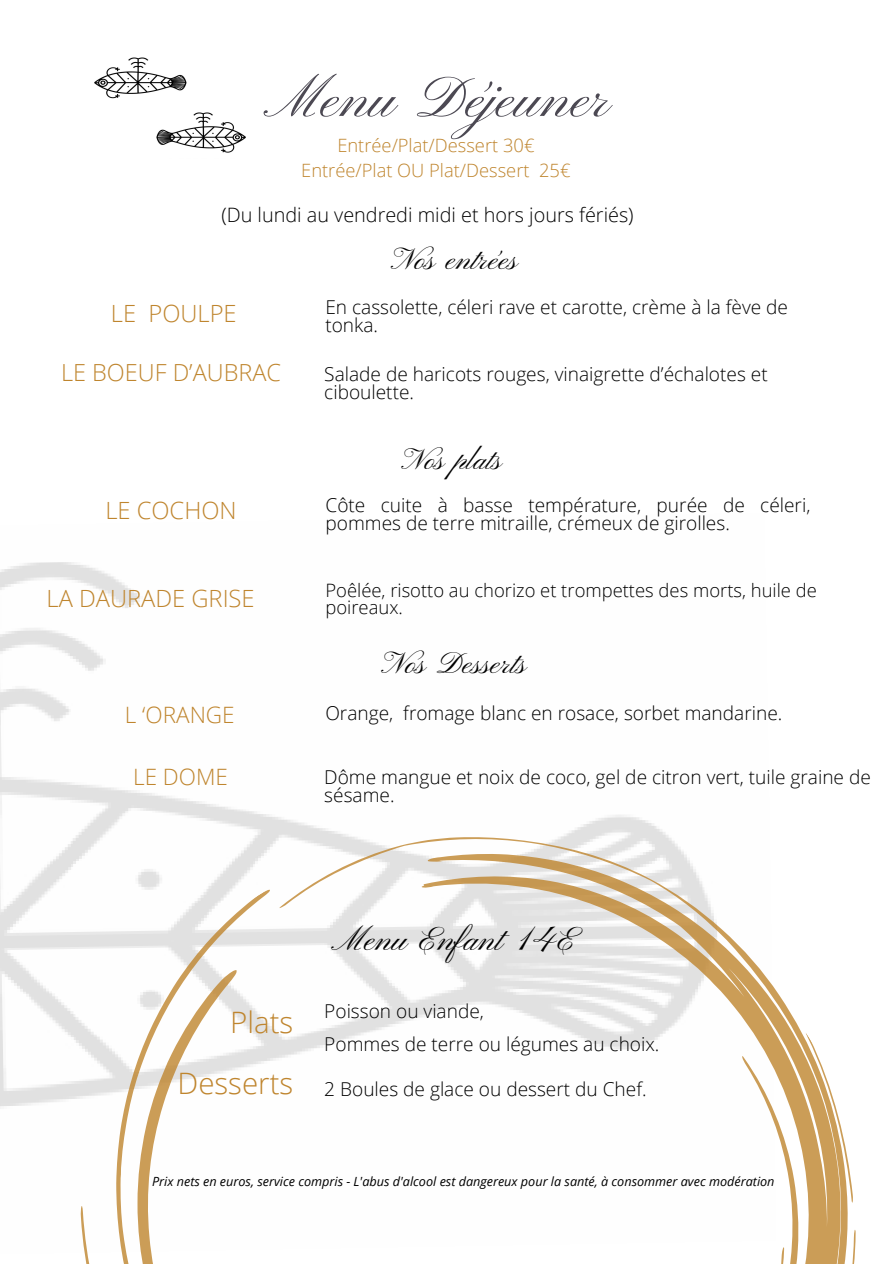
<style>
.page{position:relative;width:894px;height:1264px;background:#fff}
.page>*{position:absolute;margin:0;border:0;box-sizing:border-box;transform-origin:0 0}
.t1{font:58.95px "Pinyon Script";color:#4c4953}
.t2{font:33.9px "Pinyon Script";color:#000}
.t3{font:30.9px "Pinyon Script";color:#000}
.t4{font:29.85px "Pinyon Script";color:#000}
.t5{font:300 29.55px "Open Sans";color:#bf852e}
.t6{font:300 23.7px "Open Sans";color:#bf852e}
.t7{font:300 23.55px "Open Sans";color:#bf852e}
.t8{font:300 22.5px "Open Sans";color:#bf852e}
.t9{font:300 19.8px "Open Sans";color:#000}
.t10{font:300 19.05px/18px "Open Sans";color:#000}
.t11{font:300 18.45px/17.4px "Open Sans";color:#000}
.t12{font:300 18.3px "Open Sans";color:#bf852e}
.t13{font:italic 12.6px "Open Sans";color:#000}
</style>
<div class="page">
<img style="left:94px;top:57px;width:93px;height:42px">
<img style="left:156px;top:112px;width:90px;height:41px">
<img style="left:0;top:562px;width:140px;height:109px">
<svg style="left:0;top:688px;width:158px;height:419px"></svg>
<svg style="left:28px;top:861px;width:130px;height:402px"></svg>
<svg style="left:158px;top:795px;width:698px;height:468px"></svg>
<p class="t1" style="left:272px;top:66px;width:341px">Menu Déjeuner</p>
<p class="t12" style="left:337px;top:132px;width:198px">Entrée/Plat/Dessert 30€</p>
<p class="t12" style="left:301px;top:157px;width:271px">Entrée/Plat OU Plat/Dessert 25€</p>
<p class="t9" style="left:221px;top:201px;width:413px">(Du lundi au vendredi midi et hors jours fériés)</p>
<p class="t3" style="left:394px;top:242px;width:126px">Nos entrées</p>
<p class="t10" style="left:325px;top:298px;width:464px">En cassolette, céleri rave et carotte, crème à la fève de tonka.</p>
<p class="t6" style="left:111px;top:297px;width:127px">LE POULPE</p>
<p class="t7" style="left:61px;top:356px;width:221px">LE BOEUF D’AUBRAC</p>
<p class="t10" style="left:324px;top:364px;width:445px">Salade de haricots rouges, vinaigrette d’échalotes et ciboulette.</p>
<p class="t4" style="left:405px;top:443px;width:99px">Nos plats</p>
<p class="t6" style="left:105px;top:493px;width:133px">LE COCHON</p>
<p class="t10" style="left:325px;top:496px;width:486px">Côte cuite à basse température, purée de céleri, pommes de terre mitraille, crémeux de girolles.</p>
<p class="t6" style="left:46px;top:581px;width:209px">LA DAURADE GRISE</p>
<p class="t8" style="left:125px;top:698px;width:111px">L ‘ORANGE</p>
<p class="t8" style="left:133px;top:761px;width:96px">LE DOME</p>
<p class="t11" style="left:325px;top:580px;width:492px">Poêlée, risotto au chorizo et trompettes des morts, huile de poireaux.</p>
<p class="t3" style="left:385px;top:646px;width:144px">Nos Desserts</p>
<p class="t10" style="left:325px;top:703px;width:458px">Orange, fromage blanc en rosace, sorbet mandarine.</p>
<p class="t10" style="left:324px;top:767px;width:548px">Dôme mangue et noix de coco, gel de citron vert, tuile graine de sésame.</p>
<p class="t2" style="left:336px;top:920px;width:242px">Menu Enfant 14E</p>
<p class="t5" style="left:230px;top:1001px;width:65px">Plats</p>
<p class="t10" style="left:324px;top:1002px;width:161px">Poisson ou viande,</p>
<p class="t5" style="left:177px;top:1062px;width:117px">Desserts</p>
<p class="t10" style="left:324px;top:1034px;width:336px">Pommes de terre ou légumes au choix.</p>
<p class="t10" style="left:324px;top:1079px;width:324px">2 Boules de glace ou dessert du Chef.</p>
<p class="t13" style="left:152px;top:1172px;width:624px">Prix nets en euros, service compris - L'abus d'alcool est dangereux pour la santé, à consommer avec modération</p>
</div>
